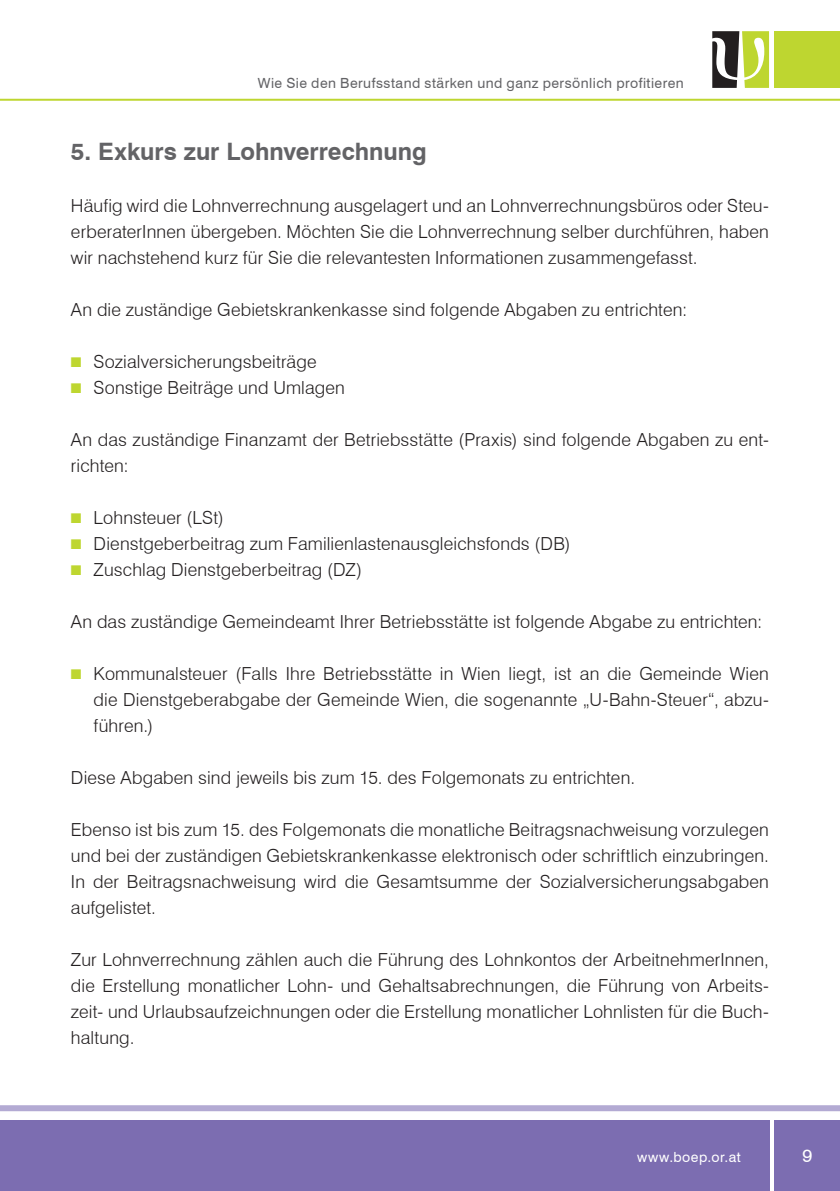
<style>
.page{position:relative;width:840px;height:1191px;background:#fff}
.page>*{position:absolute;margin:0;border:0;box-sizing:border-box;transform-origin:0 0}
.HL{font:700 24px "Swiss 721 BT";color:#636366}
.Text{font:300 18px/26px "Swiss 721 BT";letter-spacing:.01em;color:#231f20;text-align:justify}
.t1{font:18px "Swiss 721 BT";color:#fff}
.t2{font:14px "Swiss 721 BT";letter-spacing:.035em;color:#636366}
.t3{font:14px "Swiss 721 BT";letter-spacing:.035em;color:#fff}
.s1{color:#bed630}
</style>
<div class="page">
<div style="left:0;top:1120px;width:768px;height:71px;background:#7c6db1"></div>
<div style="left:774px;top:31px;width:65px;height:57px;background:#bed630"></div>
<div style="left:774px;top:1120px;width:65px;height:71px;background:#7c6db1"></div>
<div style="left:0;top:1105px;width:839px;height:6px;background:#b3aad3"></div>
<svg style="left:712px;top:31px;width:56px;height:57px"></svg>
<hr style="left:0;top:99px;width:839px;height:2px;background:#bed630">
<p class="t2" style="left:258px;top:74px;width:427px">Wie Sie den Berufsstand stärken und ganz persönlich profitieren</p>
<p class="HL" style="left:71px;top:137px;width:357px">5. Exkurs zur Lohnverrechnung</p>
<p class="Text" style="left:71px;top:192px;width:699px">Häufig wird die Lohnverrechnung ausgelagert und an Lohnverrechnungsbüros oder Steu&shy;erberaterInnen übergeben. Möchten Sie die Lohnverrechnung selber durchführen, haben wir nachstehend kurz für Sie die relevantesten Informationen zusammengefasst.</p>
<p class="Text" style="left:71px;top:296px;width:617px">An die zuständige Gebietskrankenkasse sind folgende Abgaben zu entrichten:</p>
<p class="Text" style="left:71px;top:348px;width:247px"><span class="s1">■</span> Sozialversicherungsbeiträge</p>
<p class="Text" style="left:71px;top:374px;width:275px"><span class="s1">■</span> Sonstige Beiträge und Umlagen</p>
<p class="Text" style="left:71px;top:426px;width:699px">An das zuständige Finanzamt der Betriebsstätte (Praxis) sind folgende Abgaben zu ent&shy;richten:</p>
<p class="Text" style="left:71px;top:504px;width:154px"><span class="s1">■</span> Lohnsteuer (LSt)</p>
<p class="Text" style="left:71px;top:530px;width:500px"><span class="s1">■</span> Dienstgeberbeitrag zum Familienlastenausgleichsfonds (DB)</p>
<p class="Text" style="left:71px;top:556px;width:292px"><span class="s1">■</span> Zuschlag Dienstgeberbeitrag (DZ)</p>
<p class="Text" style="left:71px;top:608px;width:692px">An das zuständige Gemeindeamt Ihrer Betriebsstätte ist folgende Abgabe zu entrichten:</p>
<p class="Text" style="left:94px;top:660px;width:676px;text-indent:-23px"><span class="s1">■</span> Kommunalsteuer (Falls Ihre Betriebsstätte in Wien liegt, ist an die Gemeinde Wien die Dienstgeberabgabe der Gemeinde Wien, die sogenannte „U-Bahn-Steuer“, abzu&shy;führen.)</p>
<p class="Text" style="left:71px;top:764px;width:565px">Diese Abgaben sind jeweils bis zum 15. des Folgemonats zu entrichten.</p>
<p class="Text" style="left:71px;top:816px;width:699px">Ebenso ist bis zum 15. des Folgemonats die monatliche Beitragsnachweisung vorzulegen und bei der zuständigen Gebietskrankenkasse elektronisch oder schriftlich einzubringen.<br>In der Beitragsnachweisung wird die Gesamtsumme der Sozialversicherungsabgaben aufgelistet.</p>
<p class="Text" style="left:71px;top:946px;width:699px">Zur Lohnverrechnung zählen auch die Führung des Lohnkontos der ArbeitnehmerInnen, die Erstellung monatlicher Lohn- und Gehaltsabrechnungen, die Führung von Arbeits&shy;zeit- und Urlaubsaufzeichnungen oder die Erstellung monatlicher Lohnlisten für die Buch&shy;haltung.</p>
<p class="t3" style="left:636px;top:1148px;width:105px">www.boep.or.at</p>
<p class="t1" style="left:802px;top:1144px;width:11px">9</p>
</div>
